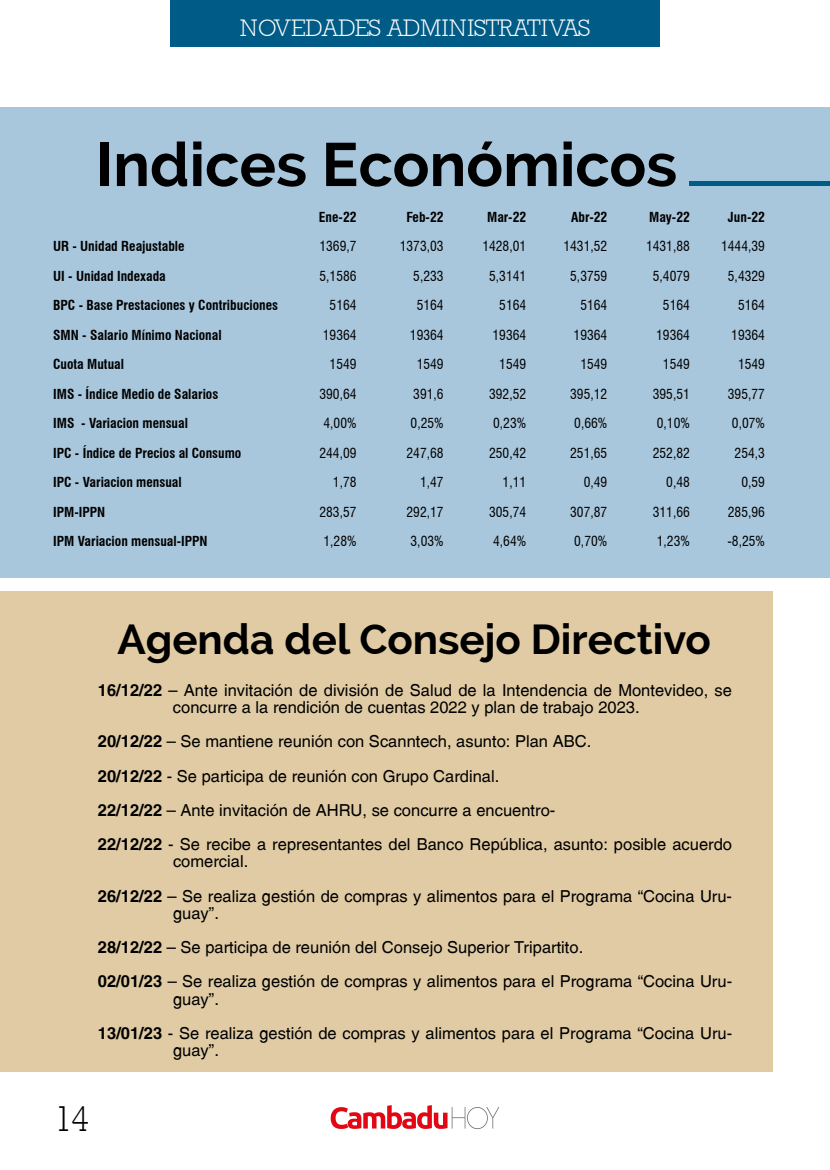
<style>
.page{position:relative;width:830px;height:1170px;background:#fff}
.page>*{position:absolute;margin:0;border:0;box-sizing:border-box;transform-origin:0 0}
.t1{font:700 61.05px "Raleway";color:#000}
.t2{font:700 42px "Raleway";color:#000}
.t3{font:36px "Astute Light SSK";color:#000}
.t4{font:24px "Astute Light SSK";color:#fff}
.t5{font:16.5px/34.2px "Switzerland Plain";color:#000}
.t6{font:condensed 13.5px "Swiss 721 BT";color:#000}
.t7{font:700 condensed 13.5px "Swiss 721 BT";color:#000}
.s1{font-family:"Switzerland";font-weight:700}
</style>
<div class="page">
<svg style="left:330px;top:1105px;width:169px;height:23px"></svg>
<div style="left:0;top:107px;width:829px;height:471px;background:#a9c7dc"></div>
<div style="left:689px;top:181px;width:140px;height:5px;background:#005c86"></div>
<div style="left:171px;top:0;width:488px;height:46px;background:#005c86"></div>
<div style="left:0;top:591px;width:772px;height:480px;background:#e0cba4"></div>
<h3 class="t4" style="left:240px;top:14px;width:351px">NOVEDADES ADMINISTRATIVAS</h3>
<h1 class="t1" style="left:96px;top:130px;width:582px">Indices Económicos</h1>
<p class="t7" style="left:319px;top:208px;width:39px">Ene-22</p>
<p class="t7" style="left:406px;top:208px;width:39px">Feb-22</p>
<p class="t7" style="left:487px;top:208px;width:41px">Mar-22</p>
<p class="t7" style="left:570px;top:208px;width:38px">Abr-22</p>
<p class="t7" style="left:648px;top:208px;width:42px">May-22</p>
<p class="t7" style="left:727px;top:208px;width:38px">Jun-22</p>
<p class="t7" style="left:53px;top:238px;width:133px">UR - Unidad Reajustable</p>
<p class="t6" style="left:319px;top:238px;width:38px">1369,7</p>
<p class="t6" style="left:399px;top:238px;width:45px">1373,03</p>
<p class="t6" style="left:482px;top:238px;width:45px">1428,01</p>
<p class="t6" style="left:563px;top:238px;width:45px">1431,52</p>
<p class="t6" style="left:645px;top:238px;width:45px">1431,88</p>
<p class="t6" style="left:720px;top:238px;width:45px">1444,39</p>
<p class="t7" style="left:53px;top:267px;width:114px">UI - Unidad Indexada</p>
<p class="t6" style="left:319px;top:267px;width:38px">5,1586</p>
<p class="t6" style="left:413px;top:267px;width:32px">5,233</p>
<p class="t6" style="left:489px;top:267px;width:38px">5,3141</p>
<p class="t6" style="left:570px;top:267px;width:38px">5,3759</p>
<p class="t6" style="left:652px;top:267px;width:38px">5,4079</p>
<p class="t6" style="left:727px;top:267px;width:38px">5,4329</p>
<p class="t7" style="left:53px;top:297px;width:226px">BPC - Base Prestaciones y Contribuciones</p>
<p class="t6" style="left:329px;top:297px;width:28px">5164</p>
<p class="t6" style="left:416px;top:297px;width:28px">5164</p>
<p class="t6" style="left:499px;top:297px;width:28px">5164</p>
<p class="t6" style="left:580px;top:297px;width:28px">5164</p>
<p class="t6" style="left:662px;top:297px;width:28px">5164</p>
<p class="t6" style="left:737px;top:297px;width:28px">5164</p>
<p class="t7" style="left:53px;top:326px;width:170px">SMN - Salario Mínimo Nacional</p>
<p class="t6" style="left:323px;top:326px;width:35px">19364</p>
<p class="t6" style="left:410px;top:326px;width:35px">19364</p>
<p class="t6" style="left:492px;top:326px;width:35px">19364</p>
<p class="t6" style="left:573px;top:326px;width:35px">19364</p>
<p class="t6" style="left:656px;top:326px;width:35px">19364</p>
<p class="t6" style="left:731px;top:326px;width:35px">19364</p>
<p class="t7" style="left:53px;top:356px;width:72px">Cuota Mutual</p>
<p class="t6" style="left:329px;top:356px;width:28px">1549</p>
<p class="t6" style="left:416px;top:356px;width:28px">1549</p>
<p class="t6" style="left:499px;top:356px;width:28px">1549</p>
<p class="t6" style="left:580px;top:356px;width:28px">1549</p>
<p class="t6" style="left:662px;top:356px;width:28px">1549</p>
<p class="t6" style="left:737px;top:356px;width:28px">1549</p>
<p class="t7" style="left:53px;top:385px;width:166px">IMS - Índice Medio de Salarios</p>
<p class="t6" style="left:319px;top:385px;width:38px">390,64</p>
<p class="t6" style="left:413px;top:385px;width:32px">391,6</p>
<p class="t6" style="left:489px;top:385px;width:38px">392,52</p>
<p class="t6" style="left:570px;top:385px;width:38px">395,12</p>
<p class="t6" style="left:652px;top:385px;width:38px">395,51</p>
<p class="t6" style="left:727px;top:385px;width:38px">395,77</p>
<p class="t7" style="left:53px;top:415px;width:136px">IMS - Variacion mensual</p>
<p class="t6" style="left:323px;top:415px;width:34px">4,00%</p>
<p class="t6" style="left:410px;top:415px;width:34px">0,25%</p>
<p class="t6" style="left:493px;top:415px;width:34px">0,23%</p>
<p class="t6" style="left:574px;top:415px;width:34px">0,66%</p>
<p class="t6" style="left:656px;top:415px;width:34px">0,10%</p>
<p class="t6" style="left:731px;top:415px;width:34px">0,07%</p>
<p class="t7" style="left:53px;top:444px;width:190px">IPC - Índice de Precios al Consumo</p>
<p class="t6" style="left:319px;top:444px;width:38px">244,09</p>
<p class="t6" style="left:406px;top:444px;width:38px">247,68</p>
<p class="t6" style="left:489px;top:444px;width:38px">250,42</p>
<p class="t6" style="left:570px;top:444px;width:38px">251,65</p>
<p class="t6" style="left:652px;top:444px;width:38px">252,82</p>
<p class="t6" style="left:734px;top:444px;width:32px">254,3</p>
<p class="t7" style="left:53px;top:474px;width:130px">IPC - Variacion mensual</p>
<p class="t6" style="left:333px;top:474px;width:25px">1,78</p>
<p class="t6" style="left:420px;top:474px;width:25px">1,47</p>
<p class="t6" style="left:502px;top:474px;width:25px">1,11</p>
<p class="t6" style="left:583px;top:474px;width:25px">0,49</p>
<p class="t6" style="left:666px;top:474px;width:25px">0,48</p>
<p class="t6" style="left:741px;top:474px;width:25px">0,59</p>
<p class="t7" style="left:53px;top:503px;width:53px">IPM-IPPN</p>
<p class="t6" style="left:319px;top:503px;width:38px">283,57</p>
<p class="t6" style="left:406px;top:503px;width:38px">292,17</p>
<p class="t6" style="left:489px;top:503px;width:38px">305,74</p>
<p class="t6" style="left:570px;top:503px;width:38px">307,87</p>
<p class="t6" style="left:652px;top:503px;width:38px">311,66</p>
<p class="t6" style="left:727px;top:503px;width:38px">285,96</p>
<p class="t7" style="left:53px;top:533px;width:156px">IPM Variacion mensual-IPPN</p>
<p class="t6" style="left:323px;top:533px;width:34px">1,28%</p>
<p class="t6" style="left:410px;top:533px;width:34px">3,03%</p>
<p class="t6" style="left:493px;top:533px;width:34px">4,64%</p>
<p class="t6" style="left:574px;top:533px;width:34px">0,70%</p>
<p class="t6" style="left:656px;top:533px;width:34px">1,23%</p>
<p class="t6" style="left:727px;top:533px;width:39px">-8,25%</p>
<h2 class="t2" style="left:117px;top:615px;width:595px">Agenda del Consejo Directivo</h2>
<p class="t5" style="left:173px;top:681px;width:560px;line-height:17.2px;text-indent:-75px"><span class="s1">16/12/22</span> – Ante invitación de división de Salud de la Intendencia de Montevideo, se concurre a la rendición de cuentas 2022 y plan de trabajo 2023.</p>
<p class="t5" style="left:98px;top:724px;width:635px"><span class="s1">20/12/22</span> – Se mantiene reunión con Scanntech, asunto: Plan ABC.<br><span class="s1">20/12/22</span> - Se participa de reunión con Grupo Cardinal.<br><span class="s1">22/12/22</span> – Ante invitación de AHRU, se concurre a encuentro-<br><span class="s1">22/12/22</span> - Se recibe a representantes del Banco República, asunto: posible acuerdo</p>
<p class="t5" style="left:98px;top:844px;width:635px;text-indent:75px">comercial.<br><span class="s1">26/12/22</span> – Se realiza gestión de compras y alimentos para el Programa “Cocina Uru-</p>
<p class="t5" style="left:98px;top:895px;width:635px;text-indent:75px">guay”.<br><span class="s1">28/12/22</span> – Se participa de reunión del Consejo Superior Tripartito.<br><span class="s1">02/01/23</span> – Se realiza gestión de compras y alimentos para el Programa “Cocina Uru-</p>
<p class="t5" style="left:98px;top:981px;width:635px;text-indent:75px">guay”.<br><span class="s1">13/01/23</span> - Se realiza gestión de compras y alimentos para el Programa “Cocina Uru-</p>
<p class="t5" style="left:173px;top:1032px;width:47px">guay”.</p>
<h3 class="t3" style="left:55px;top:1098px;width:34px">14</h3>
</div>
